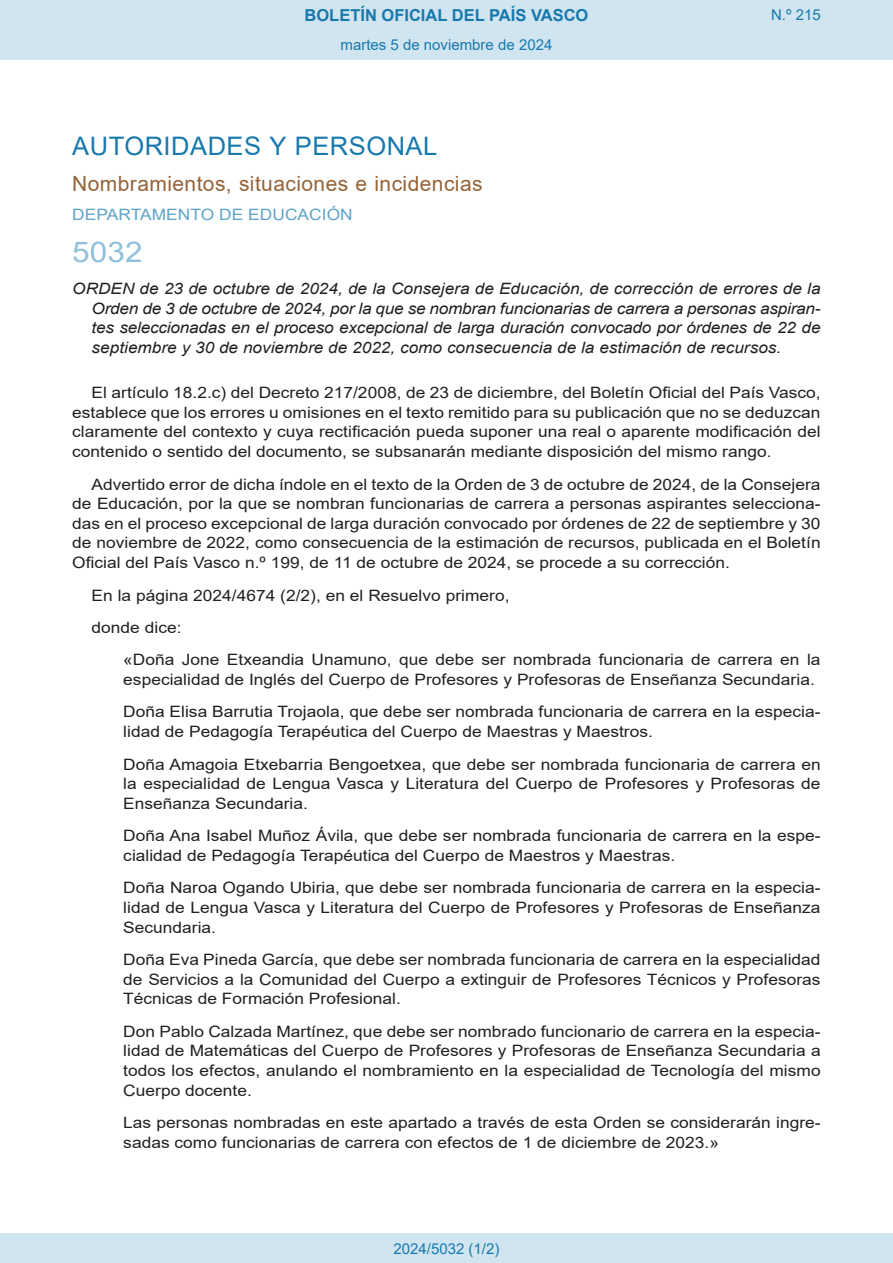
<style>
.page{position:relative;width:893px;height:1263px;background:#fff}
.page>*{position:absolute;margin:0;border:0;box-sizing:border-box;transform-origin:0 0}
.BOPVOrden{font:28.5px "Arial";color:#90c0db;scale:1.11 1}
.BOPVSeccion{font:25.5px "Arial";letter-spacing:.02em;color:#1879ad}
.BOPVSubseccion{font:21px "Arial";letter-spacing:.02em;color:#956338}
.t1{font:700 16.5px "Arial";color:#1879ad}
.BOPVDetalle2{font:15.6px/19.6px "Arial";color:#231f20;scale:1.11 1}
.BOPVDetalle{font:15.6px/19.6px "Arial";color:#231f20;text-align:justify;scale:1.11 1}
.BOPVTitulo{font:italic 15.6px/19.6px "Arial";color:#231f20;text-align:justify;scale:1.09 1}
.BOPVOrganismo{font:15.6px "Arial";letter-spacing:.005em;color:#5ea4ca;scale:1.11 1}
.Paginacion_Centro{font:15px "Arial";color:#1879ad}
</style>
<div class="page">
<div style="left:0;top:0;width:893px;height:60px;background:#d0e5f0"></div>
<div style="left:0;top:1233px;width:893px;height:30px;background:#d0e5f0"></div>
<p class="t1" style="left:305px;top:3px;width:285px">BOLETÍN OFICIAL DEL PAÍS VASCO</p>
<p class="Paginacion_Centro" style="left:341px;top:35px;width:213px">martes 5 de noviembre de 2024</p>
<p class="Paginacion_Centro" style="left:771px;top:5px;width:51px">N.º 215</p>
<p class="BOPVSeccion" style="left:72px;top:128px;width:366px">AUTORIDADES Y PERSONAL</p>
<p class="BOPVSubseccion" style="left:72px;top:169px;width:412px">Nombramientos, situaciones e incidencias</p>
<p class="BOPVOrganismo" style="left:72px;top:204px;width:254px">DEPARTAMENTO DE EDUCACIÓN</p>
<p class="BOPVOrden" style="left:72px;top:232px;width:65px">5032</p>
<p class="BOPVTitulo" style="left:92px;top:279px;width:670px;text-indent:-19px">ORDEN de 23 de octubre de 2024, de la Consejera de Educación, de corrección de errores de la Orden de 3 de octubre de 2024, por la que se nombran funcionarias de carrera a personas aspiran&shy;tes seleccionadas en el proceso excepcional de larga duración convocado por órdenes de 22 de septiembre y 30 de noviembre de 2022, como consecuencia de la estimación de recursos.</p>
<p class="BOPVDetalle" style="left:72px;top:383px;width:676px;text-indent:19px">El artículo 18.2.c) del Decreto 217/2008, de 23 de diciembre, del Boletín Oficial del País Vasco, establece que los errores u omisiones en el texto remitido para su publicación que no se deduzcan claramente del contexto y cuya rectificación pueda suponer una real o aparente modificación del contenido o sentido del documento, se subsanarán mediante disposición del mismo rango.</p>
<p class="BOPVDetalle" style="left:72px;top:474px;width:676px;text-indent:19px">Advertido error de dicha índole en el texto de la Orden de 3 de octubre de 2024, de la Consejera de Educación, por la que se nombran funcionarias de carrera a personas aspirantes selecciona&shy;das en el proceso excepcional de larga duración convocado por órdenes de 22 de septiembre y 30 de noviembre de 2022, como consecuencia de la estimación de recursos, publicada en el Boletín Oficial del País Vasco n.º 199, de 11 de octubre de 2024, se procede a su corrección.</p>
<p class="BOPVDetalle" style="left:92px;top:585px;width:378px">En la página 2024/4674 (2/2), en el Resuelvo primero,</p>
<p class="BOPVDetalle" style="left:92px;top:617px;width:83px">donde dice:</p>
<p class="BOPVDetalle2" style="left:123px;top:650px;width:630px">«Doña Jone Etxeandia Unamuno, que debe ser nombrada funcionaria de carrera en la especialidad de Inglés del Cuerpo de Profesores y Profesoras de Enseñanza Secundaria.</p>
<p class="BOPVDetalle2" style="left:123px;top:702px;width:630px">Doña Elisa Barrutia Trojaola, que debe ser nombrada funcionaria de carrera en la especia&shy;lidad de Pedagogía Terapéutica del Cuerpo de Maestras y Maestros.</p>
<p class="BOPVDetalle2" style="left:123px;top:754px;width:630px;text-align:justify">Doña Amagoia Etxebarria Bengoetxea, que debe ser nombrada funcionaria de carrera en la especialidad de Lengua Vasca y Literatura del Cuerpo de Profesores y Profesoras de Enseñanza Secundaria.</p>
<p class="BOPVDetalle2" style="left:123px;top:826px;width:630px">Doña Ana Isabel Muñoz Ávila, que debe ser nombrada funcionaria de carrera en la espe&shy;cialidad de Pedagogía Terapéutica del Cuerpo de Maestros y Maestras.</p>
<p class="BOPVDetalle2" style="left:123px;top:878px;width:630px;text-align:justify">Doña Naroa Ogando Ubiria, que debe ser nombrada funcionaria de carrera en la especia&shy;lidad de Lengua Vasca y Literatura del Cuerpo de Profesores y Profesoras de Enseñanza Secundaria.</p>
<p class="BOPVDetalle2" style="left:123px;top:949px;width:630px;text-align:justify">Doña Eva Pineda García, que debe ser nombrada funcionaria de carrera en la especialidad de Servicios a la Comunidad del Cuerpo a extinguir de Profesores Técnicos y Profesoras Técnicas de Formación Profesional.</p>
<p class="BOPVDetalle2" style="left:123px;top:1021px;width:630px;text-align:justify">Don Pablo Calzada Martínez, que debe ser nombrado funcionario de carrera en la especia&shy;lidad de Matemáticas del Cuerpo de Profesores y Profesoras de Enseñanza Secundaria a todos los efectos, anulando el nombramiento en la especialidad de Tecnología del mismo Cuerpo docente.</p>
<p class="BOPVDetalle2" style="left:123px;top:1113px;width:630px">Las personas nombradas en este apartado a través de esta Orden se considerarán ingre&shy;sadas como funcionarias de carrera con efectos de 1 de diciembre de 2023.»</p>
<p class="Paginacion_Centro" style="left:393px;top:1238px;width:107px">2024/5032 (1/2)</p>
</div>
